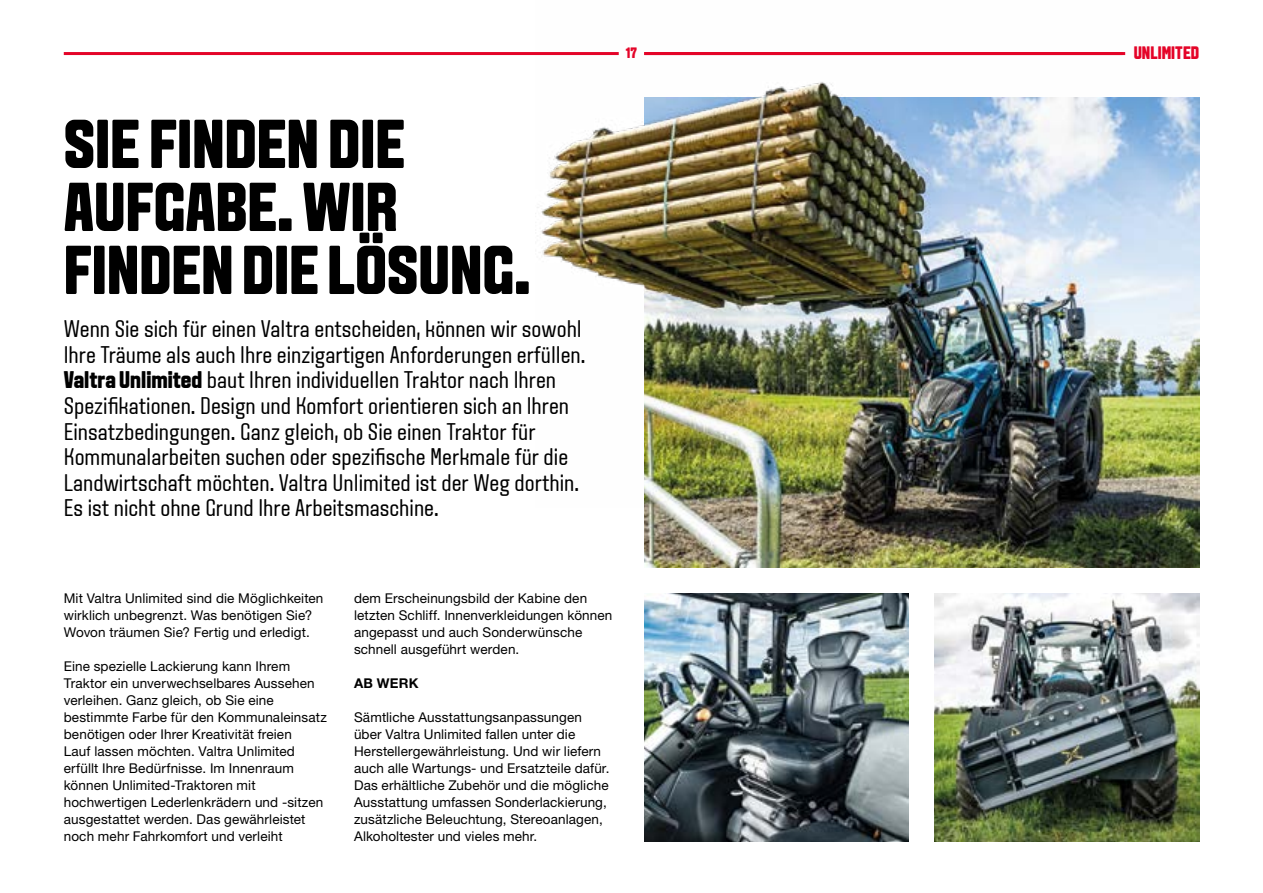
<style>
.page{position:relative;width:1263px;height:893px;background:#fff}
.page>*{position:absolute;margin:0;border:0;box-sizing:border-box;transform-origin:0 0}
.t1{font:700 69px/63px "VALTRA Aveny T 2020 Extra";color:#000}
.t2{font:24px/25.5px "VALTRA Aveny T 2020 Regular";color:#000}
.t3{font:700 18px "VALTRA Aveny T 2020 Extra";color:#e40428}
.t4{font:700 15px "VALTRA Aveny T 2020 Extra";color:#e40428}
.t5{font:13.5px/17px "Helvetica Neue LT Std";letter-spacing:.01em;color:#000}
.t6{font:700 13.5px "Helvetica Neue LT Std";letter-spacing:.015em;color:#000}
.s1{font-family:"VALTRA Aveny T 2020 Extra";font-weight:700}
</style>
<div class="page">
<img style="left:644px;top:593px;width:265px;height:249px">
<img style="left:644px;top:507px;width:555px;height:61px">
<img style="left:536px;top:52px;width:663px;height:455px">
<img style="left:934px;top:593px;width:265px;height:249px">
<hr style="left:64px;top:52px;width:555px;height:3px;background:#e40428">
<hr style="left:644px;top:52px;width:481px;height:3px;background:#e40428">
<h1 class="t1" style="left:64px;top:112px;width:468px">SIE FINDEN DIE<br>AUFGABE. WIR<br>FINDEN DIE LÖSUNG.</h1>
<p class="t2" style="left:64px;top:316px;width:523px">Wenn Sie sich für einen Valtra entscheiden, können wir sowohl Ihre Träume als auch Ihre einzigartigen Anforderungen erfüllen.<br><span class="s1">Valtra Unlimited</span> baut Ihren individuellen Traktor nach Ihren Spezifikationen. Design und Komfort orientieren sich an Ihren Einsatzbedingungen. Ganz gleich, ob Sie einen Traktor für Kommunalarbeiten suchen oder spezifische Merkmale für die Landwirtschaft möchten. Valtra Unlimited ist der Weg dorthin.<br>Es ist nicht ohne Grund Ihre Arbeitsmaschine.</p>
<p class="t4" style="left:626px;top:43px;width:13px">17</p>
<h3 class="t3" style="left:1134px;top:41px;width:67px">UNLIMITED</h3>
<p class="t5" style="left:64px;top:589px;width:261px">Mit Valtra Unlimited sind die Möglichkeiten wirklich unbegrenzt. Was benötigen Sie?<br>Wovon träumen Sie? Fertig und erledigt.</p>
<p class="t5" style="left:64px;top:657px;width:265px">Eine spezielle Lackierung kann Ihrem Traktor ein unverwechselbares Aussehen verleihen. Ganz gleich, ob Sie eine bestimmte Farbe für den Kommunaleinsatz benötigen oder Ihrer Kreativität freien<br>Lauf lassen möchten. Valtra Unlimited erfüllt Ihre Bedürfnisse. Im Innenraum können Unlimited-Traktoren mit hochwertigen Lederlenkrädern und -sitzen ausgestattet werden. Das gewährleistet noch mehr Fahrkomfort und verleiht</p>
<p class="t5" style="left:354px;top:589px;width:260px">dem Erscheinungsbild der Kabine den letzten Schliff. Innenverkleidungen können angepasst und auch Sonderwünsche schnell ausgeführt werden.</p>
<p class="t6" style="left:354px;top:675px;width:66px">AB WERK</p>
<p class="t5" style="left:354px;top:708px;width:257px">Sämtliche Ausstattungsanpassungen über Valtra Unlimited fallen unter die Herstellergewährleistung. Und wir liefern auch alle Wartungs- und Ersatzteile dafür.<br>Das erhältliche Zubehör und die mögliche Ausstattung umfassen Sonderlackierung, zusätzliche Beleuchtung, Stereoanlagen, Alkoholtester und vieles mehr.</p>
</div>
